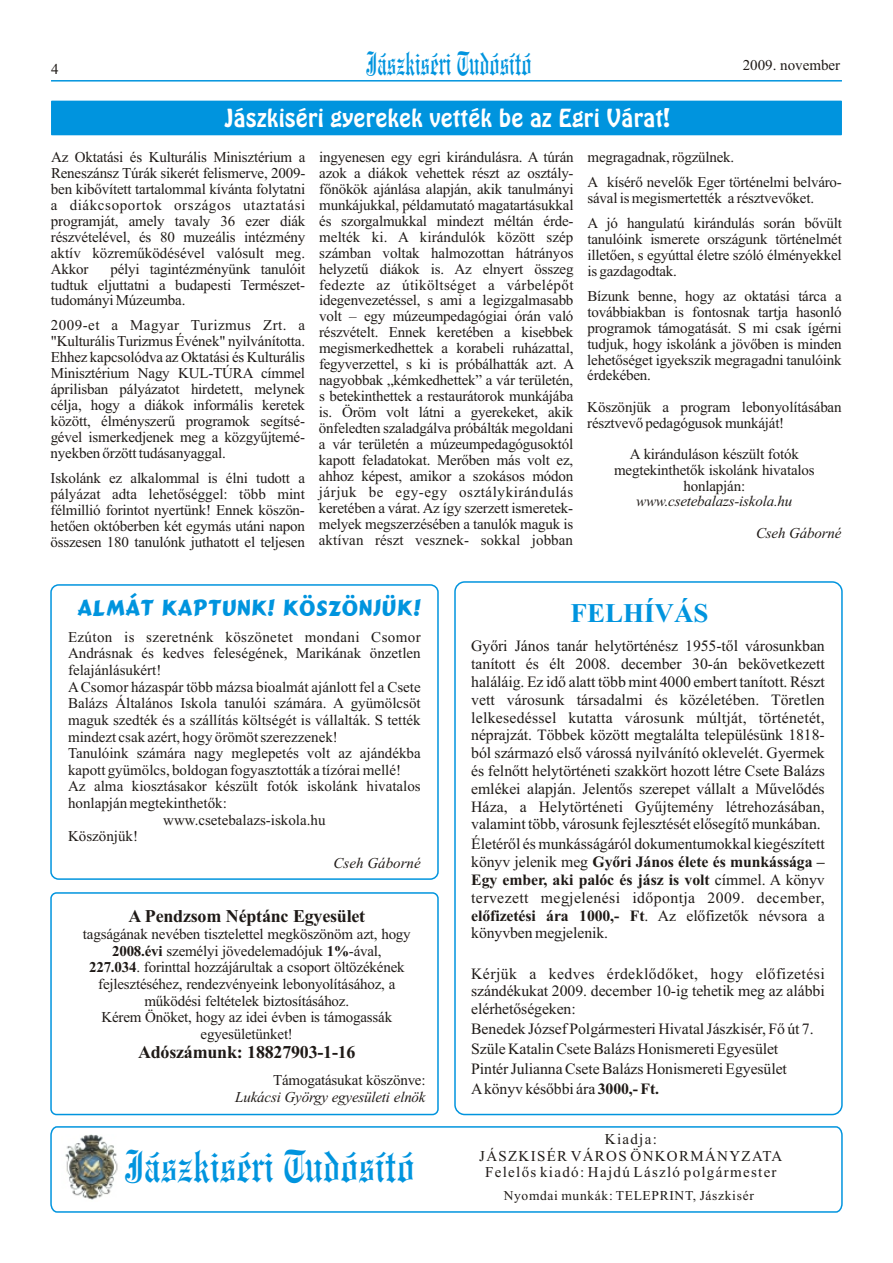
<style>
.page{position:relative;width:893px;height:1263px;background:#fff}
.page>*{position:absolute;margin:0;border:0;box-sizing:border-box;transform-origin:0 0}
.t1{font:46.05px "Engravers Old English BT";color:#0094de;scale:.85 1}
.t2{font:33.75px "Engravers Old English BT";color:#0094de;scale:.66 1}
.t3{font:700 27px "Times New Roman";color:#0094de}
.t4{font:24px "Hobnob CE";color:#fff}
.t5{font:21px "Huni Cancun";color:#0094de}
.t6{font:700 18px "Times New Roman";letter-spacing:-.015em;color:#1f1a17}
.t7{font:15.75px/17.9px "Times New Roman";color:#1f1a17;text-align:justify}
.t8{font:15px/15.9px "Times New Roman";letter-spacing:-.015em;color:#1f1a17}
.t9{font:italic 15px "Times New Roman";letter-spacing:-.015em;color:#1f1a17}
.t10{font:15px/16.6px "Times New Roman";letter-spacing:.085em;color:#1f1a17;text-align:center}
.t11{font:15px "Times New Roman";letter-spacing:.025em;color:#1f1a17}
.t12{font:15px "Times New Roman";letter-spacing:.03em;color:#1f1a17}
.t13{font:13.5px "Times New Roman";letter-spacing:.05em;color:#1f1a17}
.s1{font-weight:700}
</style>
<div class="page">
<svg style="left:50px;top:1126px;width:793px;height:87px"></svg>
<hr style="left:51px;top:80px;width:791px;height:2px;background:#0094de">
<div style="left:50px;top:584px;width:389px;height:296px;border:1px solid #0094de;border-radius:8px"></div>
<div style="left:50px;top:892px;width:389px;height:223px;border:1px solid #0094de;border-radius:6px"></div>
<img style="left:62px;top:1135px;width:59px;height:67px">
<div style="left:51px;top:101px;width:791px;height:34px;background:#0094de"></div>
<p class="t8" style="left:51px;top:62px;width:9px">4</p>
<h2 class="t2" style="left:366px;top:49px;width:253px">Jászkiséri Tudósító</h2>
<p class="t8" style="left:743px;top:59px;width:99px">2009. november</p>
<h3 class="t4" style="left:225px;top:108px;width:447px">Jászkiséri gyerekek vették be az Egri Várat!</h3>
<p class="t8" style="left:51px;top:150px;width:685px">Az Oktatási és Kulturális Minisztérium a ingyenesen egy egri kirándulásra. A túrán megragadnak, rögzülnek.<br>Reneszánsz Túrák sikerét felismerve, 2009- azok a diákok vehettek részt az osztály-</p>
<p class="t8" style="left:587px;top:175px;width:256px">A kísérõ nevelõk Eger történelmi belváro-</p>
<p class="t8" style="left:51px;top:182px;width:524px">ben kibõvített tartalommal kívánta folytatni fõnökök ajánlása alapján, akik tanulmányi</p>
<p class="t8" style="left:587px;top:191px;width:228px">sával is megismertették a résztvevõket.</p>
<p class="t8" style="left:51px;top:198px;width:792px">a diákcsoportok országos utaztatási munkájukkal, példamutató magatartásukkal<br>programját, amely tavaly 36 ezer diák és szorgalmukkal mindezt méltán érde- A jó hangulatú kirándulás során bõvült részvételével, és 80 muzeális intézmény melték ki. A kirándulók között szép tanulóink ismerete országunk történelmét aktív közremûködésével valósult meg. számban voltak halmozottan hátrányos illetõen, s egyúttal életre szóló élményekkel Akkor</p>
<p class="t8" style="left:51px;top:262px;width:628px;text-indent:60px">pélyi tagintézményünk tanulóit helyzetû diákok is. Az elnyert összeg is gazdagodtak. tudtuk eljuttatni a budapesti Természet- fedezte az útiköltséget a várbelépõt</p>
<p class="t8" style="left:587px;top:289px;width:256px">Bízunk benne, hogy az oktatási tárca a</p>
<p class="t8" style="left:51px;top:294px;width:136px">tudományi Múzeumba.</p>
<p class="t8" style="left:319px;top:294px;width:256px">idegenvezetéssel, s ami a legizgalmasabb</p>
<p class="t8" style="left:587px;top:305px;width:256px">továbbiakban is fontosnak tartja hasonló</p>
<p class="t8" style="left:319px;top:310px;width:256px">volt – egy múzeumpedagógiai órán való</p>
<p class="t12" style="left:51px;top:320px;width:256px">2009-et a Magyar Turizmus Zrt. a</p>
<p class="t8" style="left:587px;top:321px;width:256px">programok támogatását. S mi csak ígérni</p>
<p class="t8" style="left:319px;top:326px;width:256px">részvételt. Ennek keretében a kisebbek</p>
<p class="t8" style="left:51px;top:335px;width:256px">"Kulturális Turizmus Évének" nyilvánította.</p>
<p class="t8" style="left:319px;top:342px;width:256px">megismerkedhettek a korabeli ruházattal,</p>
<p class="t8" style="left:587px;top:337px;width:256px">tudjuk, hogy iskolánk a jövõben is minden</p>
<p class="t8" style="left:51px;top:351px;width:256px">Ehhez kapcsolódva az Oktatási és Kulturális</p>
<p class="t8" style="left:587px;top:353px;width:256px">lehetõséget igyekszik megragadni tanulóink</p>
<p class="t8" style="left:319px;top:358px;width:257px">fegyverzettel, s ki is próbálhatták azt. A</p>
<p class="t8" style="left:51px;top:367px;width:256px">Minisztérium Nagy KUL-TÚRA címmel</p>
<p class="t8" style="left:587px;top:369px;width:65px">érdekében.</p>
<p class="t8" style="left:319px;top:374px;width:256px">nagyobbak „kémkedhettek” a vár területén,</p>
<p class="t8" style="left:51px;top:383px;width:256px">áprilisban pályázatot hirdetett, melynek</p>
<p class="t8" style="left:319px;top:390px;width:256px">s betekinthettek a restaurátorok munkájába</p>
<p class="t8" style="left:51px;top:399px;width:256px">célja, hogy a diákok informális keretek</p>
<p class="t8" style="left:587px;top:400px;width:256px">Köszönjük a program lebonyolításában</p>
<p class="t8" style="left:319px;top:406px;width:256px">is. Öröm volt látni a gyerekeket, akik</p>
<p class="t8" style="left:51px;top:415px;width:256px">között, élményszerû programok segítsé-</p>
<p class="t8" style="left:587px;top:416px;width:199px">résztvevõ pedagógusok munkáját!</p>
<p class="t8" style="left:319px;top:422px;width:256px">önfeledten szaladgálva próbálták megoldani</p>
<p class="t8" style="left:51px;top:431px;width:256px">gével ismerkedjenek meg a közgyûjtemé-</p>
<p class="t8" style="left:319px;top:437px;width:256px">a vár területén a múzeumpedagógusoktól</p>
<p class="t8" style="left:51px;top:446px;width:177px">nyekben õrzött tudásanyaggal.</p>
<p class="t8" style="left:630px;top:447px;width:170px">A kiránduláson készült fotók</p>
<p class="t8" style="left:319px;top:453px;width:256px">kapott feladatokat. Merõben más volt ez,</p>
<p class="t8" style="left:614px;top:463px;width:202px">megtekinthetõk iskolánk hivatalos</p>
<p class="t8" style="left:51px;top:471px;width:256px">Iskolánk ez alkalommal is élni tudott a</p>
<p class="t8" style="left:319px;top:469px;width:256px">ahhoz képest, amikor a szokásos módon</p>
<p class="t8" style="left:683px;top:479px;width:63px">honlapján:</p>
<p class="t8" style="left:51px;top:487px;width:524px">pályázat adta lehetõséggel: több mint járjuk be egy-egy osztálykirándulás</p>
<p class="t9" style="left:636px;top:496px;width:158px">www.csetebalazs-iskola.hu</p>
<p class="t8" style="left:51px;top:500px;width:524px;line-height:18px">félmillió forintot nyertünk! Ennek köszön- keretében a várat. Az így szerzett ismeretek&shy;hetõen októberben két egymás utáni napon</p>
<p class="t8" style="left:319px;top:517px;width:256px">melyek megszerzésében a tanulók maguk is</p>
<p class="t9" style="left:756px;top:527px;width:87px">Cseh Gáborné</p>
<p class="t8" style="left:51px;top:535px;width:524px">összesen 180 tanulónk juthatott el teljesen aktívan részt vesznek- sokkal jobban</p>
<h3 class="t5" style="left:77px;top:597px;width:346px">ALMÁT KAPTUNK! KÖSZÖNJÜK!</h3>
<h3 class="t3" style="left:570px;top:604px;width:140px">FELHÍVÁS</h3>
<p class="t11" style="left:68px;top:631px;width:354px">Ezúton is szeretnénk köszönetet mondani Csomor</p>
<p class="t8" style="left:68px;top:647px;width:354px">Andrásnak és kedves feleségének, Marikának önzetlen</p>
<p class="t8" style="left:68px;top:663px;width:95px">felajánlásukért!</p>
<p class="t8" style="left:68px;top:680px;width:354px">ACsomor házaspár több mázsa bioalmát ajánlott fel a Csete</p>
<p class="t8" style="left:68px;top:697px;width:354px">Balázs Általános Iskola tanulói számára. A gyümölcsöt</p>
<p class="t8" style="left:68px;top:713px;width:354px">maguk szedték és a szállítás költségét is vállalták. S tették</p>
<p class="t8" style="left:68px;top:730px;width:271px">mindezt csak azért, hogy örömöt szerezzenek!</p>
<p class="t8" style="left:68px;top:747px;width:354px">Tanulóink számára nagy meglepetés volt az ajándékba</p>
<p class="t8" style="left:68px;top:763px;width:335px">kapott gyümölcs, boldogan fogyasztották a tízórai mellé!</p>
<p class="t8" style="left:68px;top:780px;width:354px">Az alma kiosztásakor készült fotók iskolánk hivatalos</p>
<p class="t8" style="left:68px;top:796px;width:160px">honlapján megtekinthetõk:</p>
<p class="t8" style="left:163px;top:813px;width:164px">www.csetebalazs-iskola.hu</p>
<p class="t8" style="left:68px;top:830px;width:71px">Köszönjük!</p>
<p class="t9" style="left:334px;top:857px;width:89px">Cseh Gáborné</p>
<p class="t6" style="left:128px;top:910px;width:238px">A Pendzsom Néptánc Egyesület</p>
<p class="t8" style="left:83px;top:927px;width:329px;line-height:16.6px;text-align:center">tagságának nevében tisztelettel megköszönöm azt, hogy <span class="s1">2008.évi</span> személyi jövedelemadójuk <span class="s1">1%</span>-ával,<br><span class="s1">227.034</span>. forinttal hozzájárultak a csoport öltözékének fejlesztéséhez, rendezvényeink lebonyolításához, a mûködési feltételek biztosításához.<br>Kérem Önöket, hogy az idei évben is támogassák egyesületünket!</p>
<p class="t6" style="left:138px;top:1046px;width:219px">Adószámunk: 18827903-1-16</p>
<p class="t8" style="left:273px;top:1074px;width:154px">Támogatásukat köszönve:</p>
<p class="t9" style="left:235px;top:1091px;width:192px">Lukácsi György egyesületi elnök</p>
<h1 class="t1" style="left:123px;top:1147px;width:344px">Jászkiséri Tudósító</h1>
<p class="t7" style="left:471px;top:639px;width:355px">Gyõri János tanár helytörténész 1955-tõl városunkban tanított és élt 2008. december 30-án bekövetkezett haláláig. Ez idõ alatt több mint 4000 embert tanított. Részt vett városunk társadalmi és közéletében. Töretlen lelkesedéssel kutatta városunk múltját, történetét, néprajzát. Többek között megtalálta településünk 1818- ból származó elsõ várossá nyilvánító oklevelét. Gyermek és felnõtt helytörténeti szakkört hozott létre Csete Balázs emlékei alapján. Jelentõs szerepet vállalt a Mûvelõdés Háza, a Helytörténeti Gyûjtemény létrehozásában, valamint több, városunk fejlesztését elõsegítõ munkában.</p>
<p class="t7" style="left:471px;top:837px;width:355px">Életérõl és munkásságáról dokumentumokkal kiegészített könyv jelenik meg <span class="s1">Gyõri János élete és munkássága – Egy ember, aki palóc és jász is volt</span> címmel. A könyv tervezett megjelenési idõpontja 2009. december, <span class="s1">elõfizetési ára 1000,- Ft</span>. Az elõfizetõk névsora a könyvben megjelenik.</p>
<p class="t7" style="left:471px;top:966px;width:355px">Kérjük a kedves érdeklõdõket, hogy elõfizetési szándékukat 2009. december 10-ig tehetik meg az alábbi elérhetõségeken:</p>
<p class="t7" style="left:471px;top:1020px;width:344px;line-height:20.1px;text-align:left">Benedek József Polgármesteri Hivatal Jászkisér, Fõ út 7.<br>Szüle Katalin Csete Balázs Honismereti Egyesület Pintér Julianna Csete Balázs Honismereti Egyesület Akönyv késõbbi ára <span class="s1">3000,- Ft.</span></p>
<p class="t10" style="left:479px;top:1132px;width:305px">Kiadja:<br>JÁSZKISÉR VÁROS ÖNKORMÁNYZATA<br>Felelõs kiadó: Hajdú László polgármester</p>
<p class="t13" style="left:504px;top:1191px;width:252px">Nyomdai munkák: TELEPRINT, Jászkisér</p>
</div>
